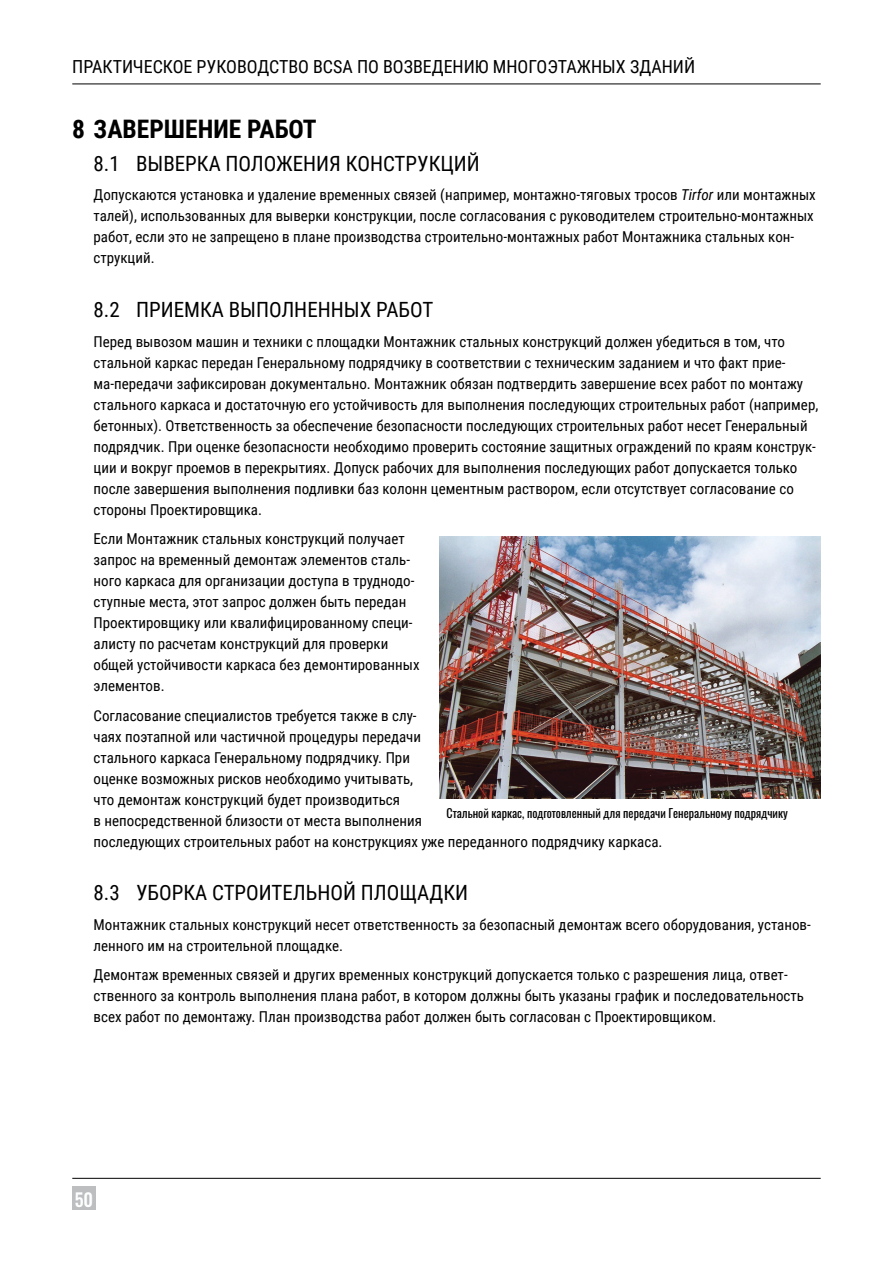
<style>
.page{position:relative;width:893px;height:1263px;background:#fff}
.page>*{position:absolute;margin:0;border:0;box-sizing:border-box;transform-origin:0 0}
.t1{font:700 25.5px "Roboto Condensed";color:#000}
.t2{font:21px "Roboto Condensed";color:#000}
.t3{font:18px "Roboto Condensed";color:#000}
.t4{font:500 18px "Oswald";color:#fff}
.t5{font:15px/21px "Roboto Condensed";color:#000}
.t6{font:12px "Oswald";color:#000}
.s1{font-style:italic}
</style>
<div class="page">
<hr style="left:72px;top:84px;width:749px;height:1px;background:#000">
<hr style="left:72px;top:1178px;width:749px;height:1px;background:#000">
<div style="left:72px;top:1186px;width:24px;height:24px;background:#bcbec0"></div>
<img style="left:440px;top:536px;width:381px;height:263px">
<p class="t3" style="left:72px;top:54px;width:624px">ПРАКТИЧЕСКОЕ РУКОВОДСТВО BCSA ПО ВОЗВЕДЕНИЮ МНОГОЭТАЖНЫХ ЗДАНИЙ</p>
<h1 class="t1" style="left:72px;top:111px;width:246px">8 ЗАВЕРШЕНИЕ РАБОТ</h1>
<h2 class="t2" style="left:94px;top:149px;width:388px">8.1 ВЫВЕРКА ПОЛОЖЕНИЯ КОНСТРУКЦИЙ</h2>
<p class="t5" style="left:94px;top:184px;width:724px">Допускаются установка и удаление временных связей (например, монтажно-тяговых тросов <span class="s1">Tirfor</span> или монтажных талей), использованных для выверки конструкции, после согласования с руководителем строительно-монтажных работ, если это не запрещено в плане производства строительно-монтажных работ Монтажника стальных кон&shy;струкций.</p>
<h2 class="t2" style="left:94px;top:295px;width:341px">8.2 ПРИЕМКА ВЫПОЛНЕННЫХ РАБОТ</h2>
<p class="t5" style="left:94px;top:330px;width:726px">Перед вывозом машин и техники с площадки Монтажник стальных конструкций должен убедиться в том, что стальной каркас передан Генеральному подрядчику в соответствии с техническим заданием и что факт прие&shy;ма-передачи зафиксирован документально. Монтажник обязан подтвердить завершение всех работ по монтажу стального каркаса и достаточную его устойчивость для выполнения последующих строительных работ (например, бетонных). Ответственность за обеспечение безопасности последующих строительных работ несет Генеральный подрядчик. При оценке безопасности необходимо проверить состояние защитных ограждений по краям конструк&shy;ции и вокруг проемов в перекрытиях. Допуск рабочих для выполнения последующих работ допускается только после завершения выполнения подливки баз колонн цементным раствором, если отсутствует согласование со стороны Проектировщика.</p>
<p class="t5" style="left:94px;top:528px;width:328px">Если Монтажник стальных конструкций получает запрос на временный демонтаж элементов сталь&shy;ного каркаса для организации доступа в труднодо&shy;ступные места, этот запрос должен быть передан Проектировщику или квалифицированному специ&shy;алисту по расчетам конструкций для проверки общей устойчивости каркаса без демонтированных элементов.</p>
<p class="t5" style="left:94px;top:704px;width:570px">Согласование специалистов требуется также в слу-<br>чаях поэтапной или частичной процедуры передачи<br>стального каркаса Генеральному подрядчику. При<br>оценке возможных рисков необходимо учитывать,<br>что демонтаж конструкций будет производиться<br>в непосредственной близости от места выполнения<br>последующих строительных работ на конструкциях уже переданного подрядчику каркаса.</p>
<h2 class="t2" style="left:94px;top:878px;width:376px">8.3 УБОРКА СТРОИТЕЛЬНОЙ ПЛОЩАДКИ</h2>
<p class="t5" style="left:94px;top:913px;width:719px">Монтажник стальных конструкций несет ответственность за безопасный демонтаж всего оборудования, установ&shy;ленного им на строительной площадке.</p>
<p class="t5" style="left:94px;top:964px;width:712px">Демонтаж временных связей и других временных конструкций допускается только с разрешения лица, ответ&shy;ственного за контроль выполнения плана работ, в котором должны быть указаны график и последовательность всех работ по демонтажу. План производства работ должен быть согласован с Проектировщиком.</p>
<p class="t6" style="left:446px;top:802px;width:343px">Стальной каркас, подготовленный для передачи Генеральному подрядчику</p>
<p class="t4" style="left:75px;top:1183px;width:20px">50</p>
</div>
